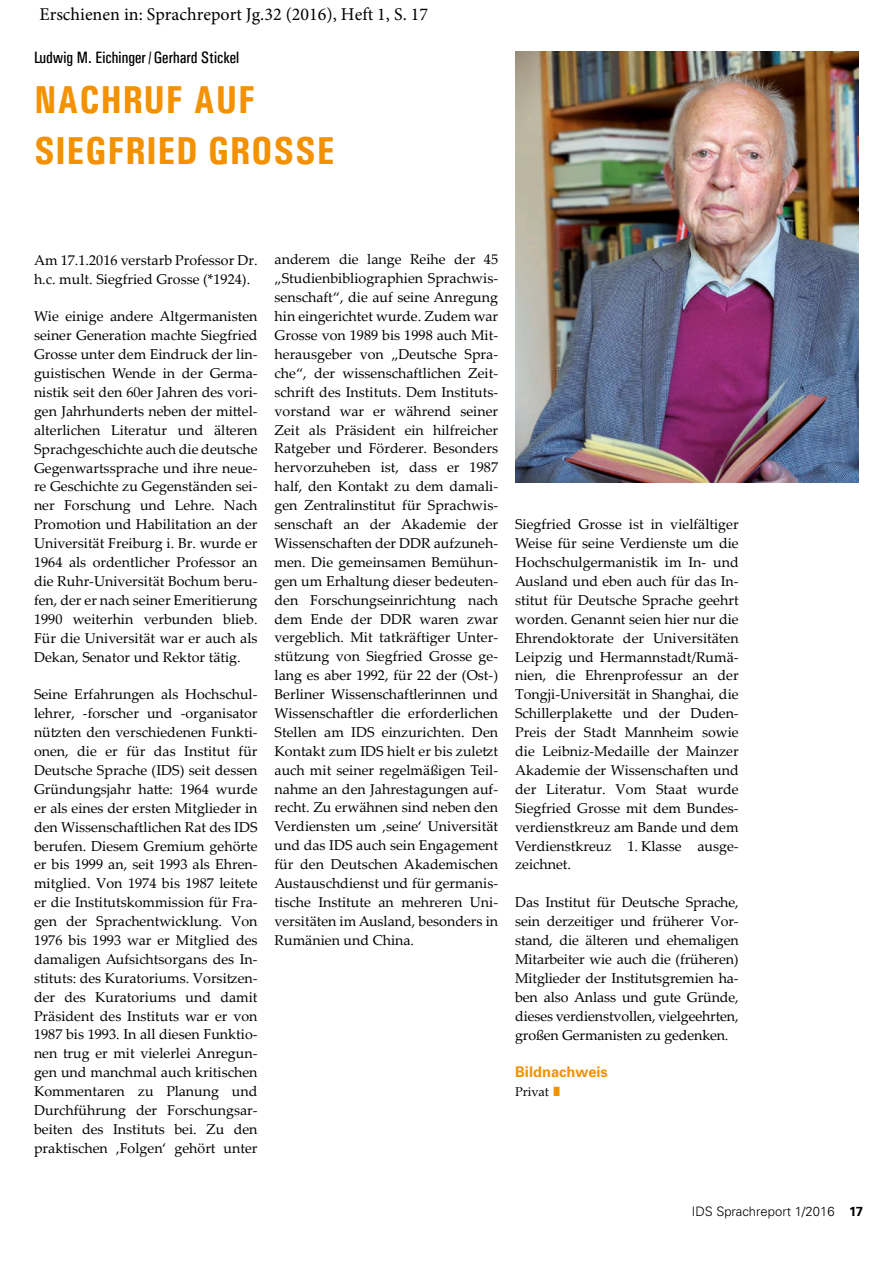
<style>
.page{position:relative;width:893px;height:1263px;background:#fff}
.page>*{position:absolute;margin:0;border:0;box-sizing:border-box;transform-origin:0 0}
.t1{font:700 condensed 39px/50.4px "Univers";letter-spacing:.02em;color:#f39100}
.t2{font:18px "Minion Pro";color:#000}
.t3{font:16.5px "Univers Condensed";color:#000}
.t4{font:700 14.7px "Univers LT Pro 65";color:#f39100}
.t5{font:14.25px/18.9px "Palatino Linotype";color:#000;text-align:justify}
.t6{font:300 13.05px "Univers LT Pro 45";color:#000}
.t7{font:12.75px "Palatino Linotype";color:#000}
.s1{font-family:"Univers LT Pro 75";font-weight:900;color:#f39100}
.s2{font-family:"Univers LT Pro 65";font-weight:700}
</style>
<div class="page">
<img style="left:516px;top:51px;width:343px;height:431px">
<p class="t2" style="left:39px;top:2px;width:390px">Erschienen in: Sprachreport Jg.32 (2016), Heft 1, S. 17</p>
<p class="t3" style="left:34px;top:48px;width:207px">Ludwig M. Eichinger / Gerhard Stickel</p>
<h1 class="t1" style="left:34px;top:75px;width:302px">NACHRUF AUF<br>SIEGFRIED GROSSE</h1>
<p class="t5" style="left:34px;top:250px;width:225px">Am 17.1.2016 verstarb Professor Dr. h.c. mult. Siegfried Grosse (*1924).</p>
<p class="t5" style="left:34px;top:306px;width:225px">Wie einige andere Altgermanisten seiner Generation machte Siegfried Grosse unter dem Eindruck der lin&shy;guistischen Wende in der Germa&shy;nistik seit den 60er Jahren des vori&shy;gen Jahrhunderts neben der mittel&shy;alterlichen Literatur und älteren Sprachgeschichte auch die deutsche Gegenwartssprache und ihre neue&shy;re Geschichte zu Gegenständen sei&shy;ner Forschung und Lehre. Nach Promotion und Habilitation an der Universität Freiburg i. Br. wurde er 1964 als ordentlicher Professor an die Ruhr-Universität Bochum beru&shy;fen, der er nach seiner Emeritierung 1990 weiterhin verbunden blieb.<br>Für die Universität war er auch als Dekan, Senator und Rektor tätig.</p>
<p class="t5" style="left:34px;top:684px;width:225px">Seine Erfahrungen als Hochschul&shy;lehrer, -forscher und -organisator nützten den verschiedenen Funkti&shy;onen, die er für das Institut für Deutsche Sprache (IDS) seit dessen Gründungsjahr hatte: 1964 wurde er als eines der ersten Mitglieder in den Wissenschaftlichen Rat des IDS berufen. Diesem Gremium gehörte er bis 1999 an, seit 1993 als Ehren&shy;mitglied. Von 1974 bis 1987 leitete er die Institutskommission für Fra&shy;gen der Sprachentwicklung. Von 1976 bis 1993 war er Mitglied des damaligen Aufsichtsorgans des In&shy;stituts: des Kuratoriums. Vorsitzen&shy;der des Kuratoriums und damit Präsident des Instituts war er von 1987 bis 1993. In all diesen Funktio&shy;nen trug er mit vielerlei Anregun&shy;gen und manchmal auch kritischen Kommentaren zu Planung und Durchführung der Forschungsar&shy;beiten des Instituts bei. Zu den praktischen ‚Folgen‘ gehört unter</p>
<p class="t5" style="left:275px;top:250px;width:225px">anderem die lange Reihe der 45 „Studienbibliographien Sprachwis&shy;senschaft“, die auf seine Anregung hin eingerichtet wurde. Zudem war Grosse von 1989 bis 1998 auch Mit&shy;herausgeber von „Deutsche Spra&shy;che“, der wissenschaftlichen Zeit&shy;schrift des Instituts. Dem Instituts&shy;vorstand war er während seiner Zeit als Präsident ein hilfreicher Ratgeber und Förderer. Besonders hervorzuheben ist, dass er 1987 half, den Kontakt zu dem damali&shy;gen Zentralinstitut für Sprachwis&shy;senschaft an der Akademie der Wissenschaften der DDR aufzuneh&shy;men. Die gemeinsamen Bemühun&shy;gen um Erhaltung dieser bedeuten&shy;den Forschungseinrichtung nach dem Ende der DDR waren zwar vergeblich. Mit tatkräftiger Unter&shy;stützung von Siegfried Grosse ge&shy;lang es aber 1992, für 22 der (Ost-)<br>Berliner Wissenschaftlerinnen und Wissenschaftler die erforderlichen Stellen am IDS einzurichten. Den Kontakt zum IDS hielt er bis zuletzt auch mit seiner regelmäßigen Teil&shy;nahme an den Jahrestagungen auf&shy;recht. Zu erwähnen sind neben den Verdiensten um ‚seine‘ Universität und das IDS auch sein Engagement für den Deutschen Akademischen Austauschdienst und für germanis&shy;tische Institute an mehreren Uni&shy;versitäten im Ausland, besonders in Rumänien und China.</p>
<p class="t5" style="left:515px;top:514px;width:225px">Siegfried Grosse ist in vielfältiger Weise für seine Verdienste um die Hochschulgermanistik im In- und Ausland und eben auch für das In&shy;stitut für Deutsche Sprache geehrt worden. Genannt seien hier nur die Ehrendoktorate der Universitäten Leipzig und Hermannstadt/Rumä&shy;nien, die Ehrenprofessur an der Tongji-Universität in Shanghai, die Schillerplakette und der Duden-Preis der Stadt Mannheim sowie die Leibniz-Medaille der Mainzer Akademie der Wissenschaften und der Literatur. Vom Staat wurde Siegfried Grosse mit dem Bundes&shy;verdienstkreuz am Bande und dem Verdienstkreuz 1. Klasse ausge&shy;zeichnet.</p>
<p class="t5" style="left:515px;top:892px;width:225px">Das Institut für Deutsche Sprache, sein derzeitiger und früherer Vor&shy;stand, die älteren und ehemaligen Mitarbeiter wie auch die (früheren)<br>Mitglieder der Institutsgremien ha&shy;ben also Anlass und gute Gründe, dieses verdienstvollen, vielgeehrten, großen Germanisten zu gedenken.</p>
<p class="t4" style="left:515px;top:1063px;width:94px">Bildnachweis</p>
<p class="t7" style="left:515px;top:1083px;width:48px">Privat <span class="s1">I</span></p>
<p class="t6" style="left:692px;top:1203px;width:173px">IDS Sprachreport 1/2016 <span class="s2">17</span></p>
</div>
